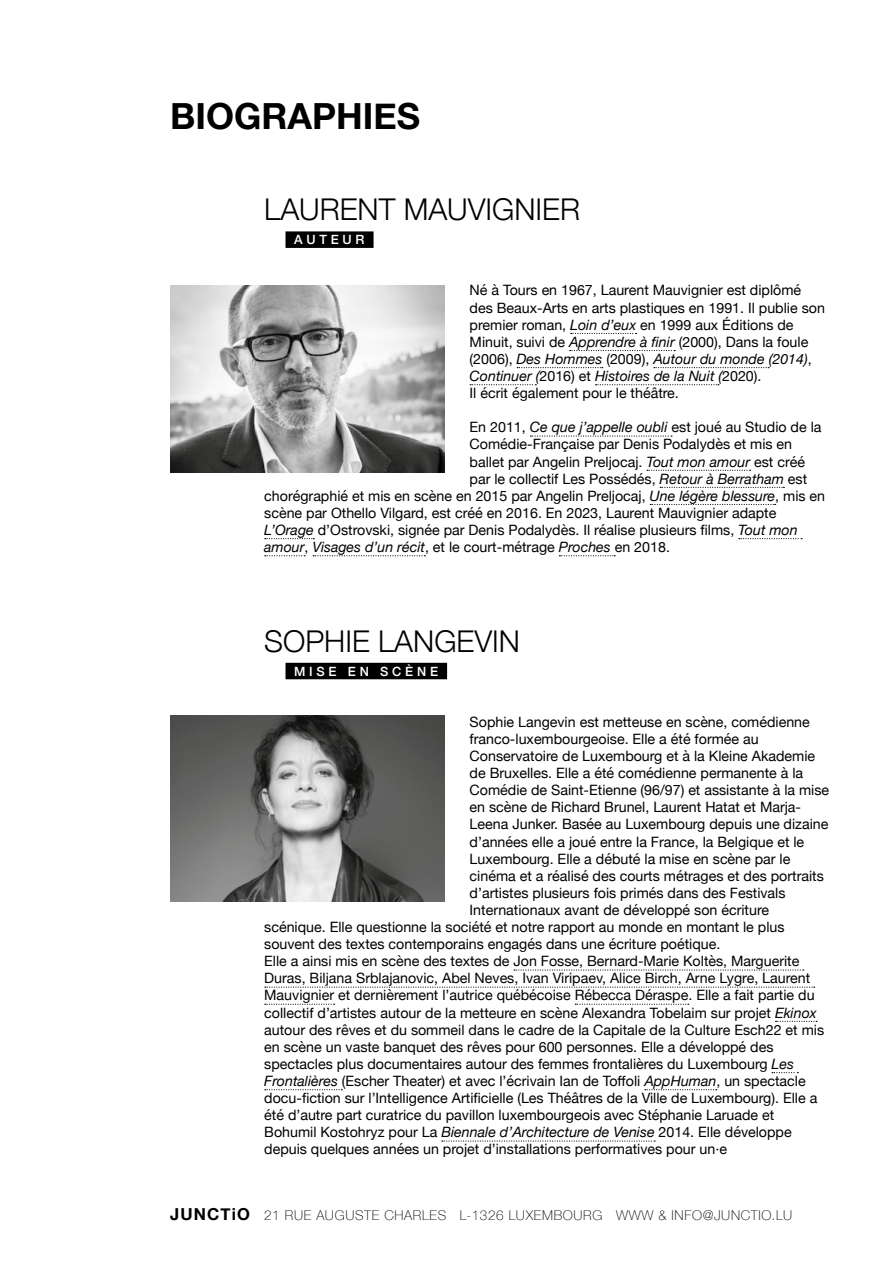
<style>
.page{position:relative;width:893px;height:1263px;background:#fff}
.page>*{position:absolute;margin:0;border:0;box-sizing:border-box;transform-origin:0 0}
.t1{font:700 36px "Helvetica Neue";color:#000}
.t2{font:300 30px "Helvetica Neue";color:#000}
.t3{font:14.25px/17.1px "Helvetica Neue";color:#000}
.t4{font:italic 14.25px "Helvetica Neue";color:#000}
.t5{font:100 13.5px "Helvetica Neue";letter-spacing:.05em;color:#000}
.t6{font:500 12.75px "Helvetica Neue";letter-spacing:.3em;color:#fff}
.s1{font-style:italic}
.s2{font-style:normal}
.s3{font-weight:700;font-size:16.5px}
</style>
<div class="page">
<div style="left:285px;top:231px;width:89px;height:17px;background:#000"></div>
<svg style="left:571px;top:333px;width:66px;height:1px"></svg>
<svg style="left:570px;top:350px;width:105px;height:1px"></svg>
<svg style="left:517px;top:367px;width:86px;height:1px"></svg>
<svg style="left:654px;top:367px;width:115px;height:1px"></svg>
<svg style="left:470px;top:384px;width:66px;height:1px"></svg>
<svg style="left:596px;top:384px;width:123px;height:1px"></svg>
<svg style="left:530px;top:435px;width:142px;height:2px"></svg>
<svg style="left:647px;top:470px;width:104px;height:1px"></svg>
<svg style="left:660px;top:487px;width:124px;height:1px"></svg>
<svg style="left:650px;top:504px;width:126px;height:1px"></svg>
<svg style="left:265px;top:538px;width:49px;height:1px"></svg>
<svg style="left:739px;top:538px;width:63px;height:1px"></svg>
<svg style="left:265px;top:555px;width:40px;height:1px"></svg>
<svg style="left:313px;top:555px;width:112px;height:1px"></svg>
<svg style="left:559px;top:555px;width:56px;height:1px"></svg>
<div style="left:285px;top:663px;width:162px;height:16px;background:#000"></div>
<svg style="left:514px;top:969px;width:290px;height:1px"></svg>
<svg style="left:265px;top:986px;width:550px;height:2px"></svg>
<svg style="left:265px;top:1004px;width:70px;height:1px"></svg>
<svg style="left:575px;top:1004px;width:114px;height:1px"></svg>
<svg style="left:776px;top:1021px;width:41px;height:1px"></svg>
<svg style="left:772px;top:1072px;width:26px;height:1px"></svg>
<svg style="left:265px;top:1089px;width:77px;height:1px"></svg>
<svg style="left:645px;top:1089px;width:72px;height:1px"></svg>
<svg style="left:442px;top:1140px;width:213px;height:1px"></svg>
<img style="left:170px;top:715px;width:274px;height:186px">
<img style="left:170px;top:286px;width:274px;height:186px">
<h1 class="t1" style="left:170px;top:88px;width:251px">BIOGRAPHIES</h1>
<h2 class="t2" style="left:264px;top:185px;width:317px">LAURENT MAUVIGNIER</h2>
<p class="t6" style="left:294px;top:229px;width:72px">AUTEUR</p>
<p class="t3" style="left:470px;top:283px;width:357px">Né à Tours en 1967, Laurent Mauvignier est diplômé des Beaux-Arts en arts plastiques en 1991. Il publie son premier roman, <span class="s1">Loin d’eux</span> en 1999 aux Éditions de Minuit, suivi de <span class="s1">Apprendre à finir</span> (2000), Dans la foule (2006), <span class="s1">Des Hommes</span> (2009), <span class="s1">Autour du monde (2014)</span>, <span class="s1">Continuer (</span>2016) et <span class="s1">Histoires de la Nuit (</span>2020).<br>Il écrit également pour le théâtre.</p>
<p class="t3" style="left:470px;top:419px;width:353px">En 2011, <span class="s1">Ce que j’appelle oubli</span> est joué au Studio de la</p>
<p class="t3" style="left:470px;top:437px;width:324px">Comédie-Française par Denis Podalydès et mis en</p>
<p class="t3" style="left:470px;top:454px;width:337px">ballet par Angelin Preljocaj. <span class="s1">Tout mon amour</span> est créé</p>
<p class="t3" style="left:470px;top:471px;width:339px">par le collectif Les Possédés, <span class="s1">Retour à Berratham</span> est</p>
<p class="t3" style="left:264px;top:488px;width:562px">chorégraphié et mis en scène en 2015 par Angelin Preljocaj, <span class="s1">Une légère blessure</span>, mis en</p>
<p class="t3" style="left:264px;top:505px;width:514px">scène par Othello Vilgard, est créé en 2016. En 2023, Laurent Mauvignier adapte</p>
<p class="t3" style="left:264px;top:522px;width:535px"><span class="s1">L’Orage</span> d’Ostrovski, signée par Denis Podalydès. Il réalise plusieurs films, <span class="s1">Tout mon</span></p>
<p class="t4" style="left:264px;top:537px;width:407px">amour<span class="s2">,</span> Visages d’un récit<span class="s2">, et le court-métrage</span> Proches <span class="s2">en 2018.</span></p>
<h2 class="t2" style="left:264px;top:617px;width:257px">SOPHIE LANGEVIN</h2>
<p class="t6" style="left:294px;top:661px;width:146px">MISE EN SCÈNE</p>
<p class="t3" style="left:470px;top:714px;width:342px">Sophie Langevin est metteuse en scène, comédienne</p>
<p class="t3" style="left:470px;top:731px;width:291px">franco-luxembourgeoise. Elle a été formée au</p>
<p class="t3" style="left:470px;top:748px;width:347px">Conservatoire de Luxembourg et à la Kleine Akademie</p>
<p class="t3" style="left:470px;top:765px;width:335px">de Bruxelles. Elle a été comédienne permanente à la</p>
<p class="t3" style="left:470px;top:782px;width:361px">Comédie de Saint-Etienne (96/97) et assistante à la mise</p>
<p class="t3" style="left:470px;top:799px;width:333px">en scène de Richard Brunel, Laurent Hatat et Marja-</p>
<p class="t3" style="left:470px;top:817px;width:360px">Leena Junker. Basée au Luxembourg depuis une dizaine</p>
<p class="t3" style="left:470px;top:834px;width:336px">d’années elle a joué entre la France, la Belgique et le</p>
<p class="t3" style="left:470px;top:851px;width:322px">Luxembourg. Elle a débuté la mise en scène par le</p>
<p class="t3" style="left:470px;top:868px;width:356px">cinéma et a réalisé des courts métrages et des portraits</p>
<p class="t3" style="left:470px;top:885px;width:317px">d’artistes plusieurs fois primés dans des Festivals</p>
<p class="t3" style="left:470px;top:902px;width:301px">Internationaux avant de développé son écriture</p>
<p class="t3" style="left:264px;top:919px;width:522px">scénique. Elle questionne la société et notre rapport au monde en montant le plus</p>
<p class="t3" style="left:264px;top:936px;width:458px">souvent des textes contemporains engagés dans une écriture poétique.</p>
<p class="t3" style="left:264px;top:953px;width:537px">Elle a ainsi mis en scène des textes de Jon Fosse, Bernard-Marie Koltès, Marguerite</p>
<p class="t3" style="left:264px;top:970px;width:548px">Duras, Biljana Srblajanovic, Abel Neves, Ivan Viripaev, Alice Birch, Arne Lygre, Laurent</p>
<p class="t3" style="left:264px;top:988px;width:552px">Mauvignier et dernièrement l’autrice québécoise Rébecca Déraspe. Elle a fait partie du</p>
<p class="t3" style="left:264px;top:1005px;width:554px">collectif d’artistes autour de la metteure en scène Alexandra Tobelaim sur projet <span class="s1">Ekinox</span></p>
<p class="t3" style="left:264px;top:1022px;width:561px">autour des rêves et du sommeil dans le cadre de la Capitale de la Culture Esch22 et mis</p>
<p class="t3" style="left:264px;top:1039px;width:511px">en scène un vaste banquet des rêves pour 600 personnes. Elle a développé des</p>
<p class="t3" style="left:264px;top:1056px;width:531px">spectacles plus documentaires autour des femmes frontalières du Luxembourg <span class="s1">Les</span></p>
<p class="t3" style="left:264px;top:1073px;width:543px"><span class="s1">Frontalières</span> (Escher Theater) et avec l’écrivain Ian de Toffoli <span class="s1">AppHuman</span>, un spectacle</p>
<p class="t3" style="left:264px;top:1090px;width:555px">docu-fiction sur l’Intelligence Artificielle (Les Théâtres de la Ville de Luxembourg). Elle a</p>
<p class="t3" style="left:264px;top:1107px;width:512px">été d’autre part curatrice du pavillon luxembourgeois avec Stéphanie Laruade et</p>
<p class="t3" style="left:264px;top:1124px;width:529px">Bohumil Kostohryz pour La <span class="s1">Biennale d’Architecture de Venise</span> 2014. Elle développe</p>
<p class="t3" style="left:264px;top:1141px;width:464px">depuis quelques années un projet d’installations performatives pour un·e</p>
<p class="t5" style="left:170px;top:1205px;width:623px"><span class="s3">JUNCTiO</span> 21 RUE AUGUSTE CHARLES L-1326 LUXEMBOURG WWW &amp; INFO@JUNCTIO.LU</p>
</div>
